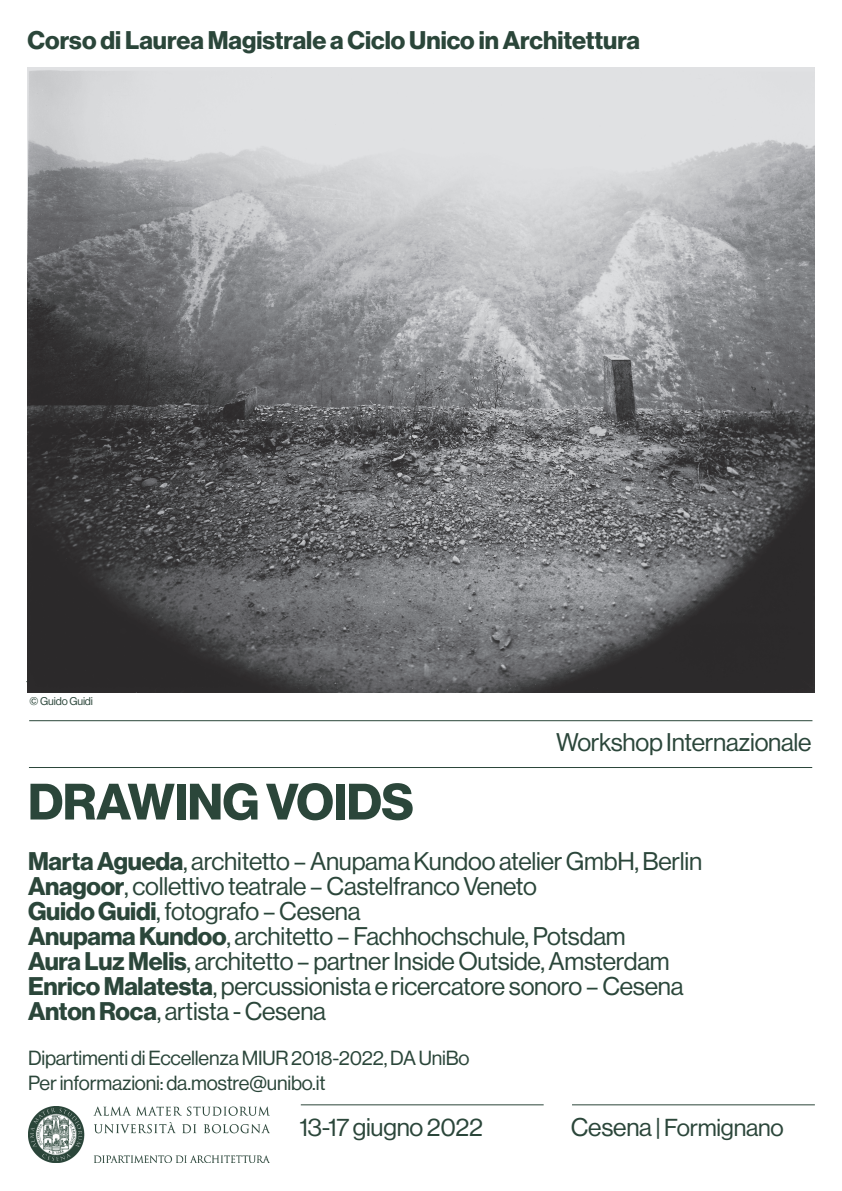
<style>
.page{position:relative;width:842px;height:1191px;background:#fff}
.page>*{position:absolute;margin:0;border:0;box-sizing:border-box;transform-origin:0 0}
.t1{font:700 50px "Neue Haas Display";letter-spacing:-.01em;color:#2b463a}
.t2{font:25px "Neue Haas Display";letter-spacing:-.01em;color:#2b463a}
.t3{font:700 25px "Neue Haas Display";color:#2b463a}
.t4{font:24px "Neue Haas Display";letter-spacing:-.01em;color:#2b463a}
.t5{font:20px "Neue Haas Display";letter-spacing:-.01em;color:#2b463a}
.t6{font:11px "Neue Haas Display";letter-spacing:-.01em;color:#2b463a}
.s1{font-weight:700}
.s2{font-size:25px}
</style>
<div class="page">
<hr style="left:26px;top:681px;width:784px;height:1px;background:#2b463a">
<hr style="left:301px;top:1104px;width:243px;height:1px;background:#2b463a">
<hr style="left:572px;top:1104px;width:243px;height:1px;background:#2b463a">
<hr style="left:29px;top:720px;width:783px;height:1px;background:#2b463a">
<img style="left:28px;top:68px;width:787px;height:624px">
<img style="left:28px;top:1106px;width:241px;height:56px">
<hr style="left:29px;top:767px;width:783px;height:1px;background:#2b463a">
<p class="t3" style="left:27px;top:25px;width:614px">Corso di Laurea Magistrale a Ciclo Unico in Architettura</p>
<p class="t6" style="left:30px;top:695px;width:65px">© Guido Guidi</p>
<p class="t2" style="left:556px;top:728px;width:257px">Workshop Internazionale</p>
<p class="t1" style="left:28px;top:772px;width:387px">DRAWING VOIDS</p>
<p class="t2" style="left:28px;top:846px;width:676px"><span class="s1">Marta Agueda</span>, architetto – Anupama Kundoo atelier GmbH, Berlin</p>
<p class="t2" style="left:28px;top:871px;width:510px"><span class="s1">Anagoor</span>, collettivo teatrale – Castelfranco Veneto</p>
<p class="t2" style="left:28px;top:896px;width:334px"><span class="s1">Guido Guidi</span>, fotografo – Cesena</p>
<p class="t2" style="left:28px;top:921px;width:599px"><span class="s1">Anupama Kundoo</span>, architetto – Fachhochschule, Potsdam</p>
<p class="t2" style="left:28px;top:946px;width:643px"><span class="s1">Aura Luz Melis</span>, architetto – partner Inside Outside, Amsterdam</p>
<p class="t2" style="left:28px;top:971px;width:657px"><span class="s1">Enrico Malatesta</span>, percussionista e ricercatore sonoro – Cesena</p>
<p class="t2" style="left:28px;top:996px;width:299px"><span class="s1">Anton Roca</span>, artista - Cesena</p>
<p class="t5" style="left:28px;top:1046px;width:443px">Dipartimenti di Eccellenza MIUR 2018-2022, DA UniBo</p>
<p class="t5" style="left:28px;top:1071px;width:299px">Per informazioni: da.mostre@unibo.it</p>
<p class="t2" style="left:300px;top:1112px;width:185px">13-17 giugno 2022</p>
<p class="t4" style="left:571px;top:1113px;width:215px"><span class="s2">Cesena</span> | Formignano</p>
</div>
